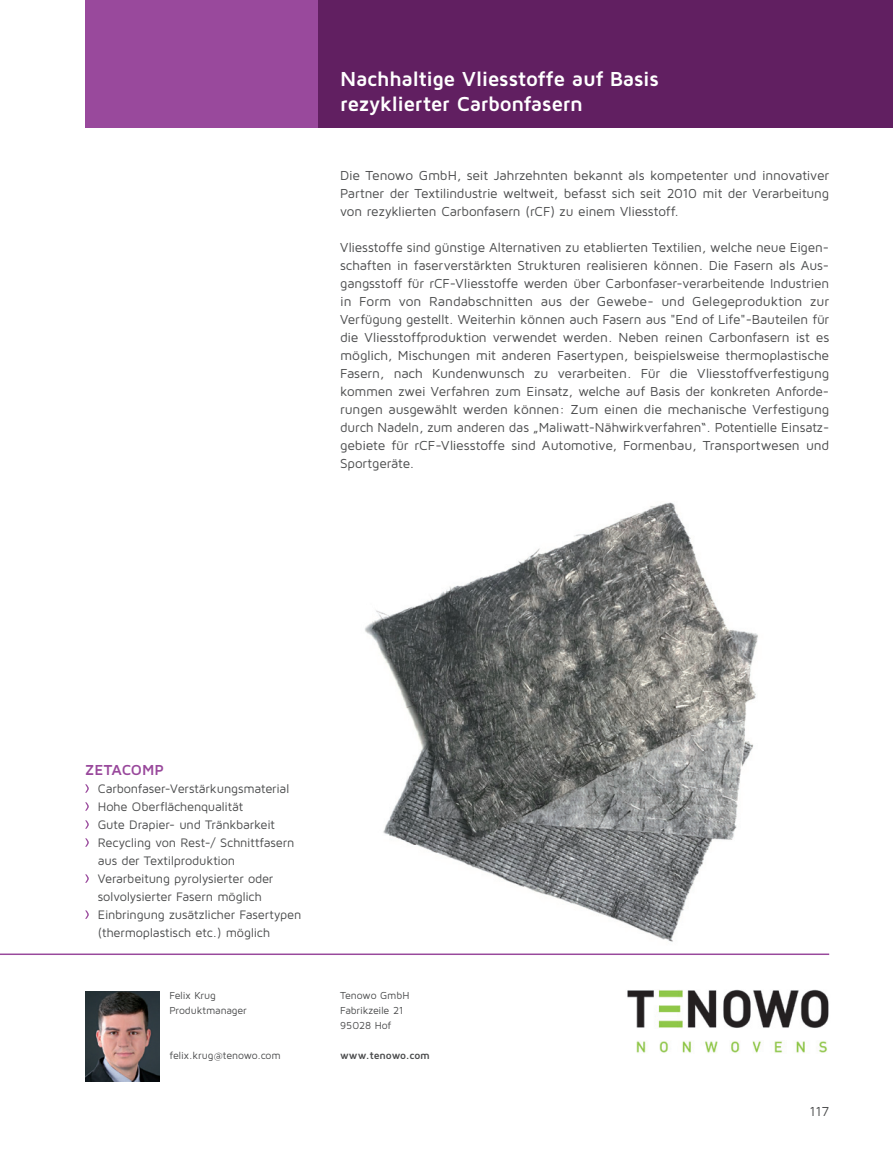
<style>
.page{position:relative;width:893px;height:1149px;background:#fff}
.page>*{position:absolute;margin:0;border:0;box-sizing:border-box;transform-origin:0 0}
.t1{font:700 21px/25.2px "Maven Pro";letter-spacing:-.015em;color:#fff}
.t2{font:700 15px "Maven Pro";letter-spacing:-.01em;color:#99499c}
.t3{font:13.5px/18px "Maven Pro";letter-spacing:-.01em;color:#4b4c4d;text-align:justify}
.t4{font:12.75px/18px "Maven Pro";letter-spacing:-.015em;color:#4b4c4d}
.t5{font:10.5px/15px "Maven Pro";letter-spacing:-.015em;color:#4b4c4d}
.t6{font:700 10.5px "Maven Pro";letter-spacing:-.01em;color:#4b4c4d}
</style>
<div class="page">
<div style="left:85px;top:0;width:235px;height:128px;background:#99499c"></div>
<div style="left:319px;top:0;width:574px;height:128px;background:#611f61"></div>
<hr style="left:0;top:953px;width:829px;height:1px;background:#99499c">
<img style="left:365px;top:502px;width:393px;height:440px">
<img style="left:85px;top:991px;width:74px;height:89px">
<svg style="left:85px;top:784px;width:4px;height:8px"></svg>
<svg style="left:85px;top:802px;width:4px;height:8px"></svg>
<svg style="left:85px;top:820px;width:4px;height:8px"></svg>
<svg style="left:85px;top:838px;width:4px;height:8px"></svg>
<svg style="left:85px;top:874px;width:4px;height:8px"></svg>
<svg style="left:85px;top:910px;width:4px;height:8px"></svg>
<img style="left:627px;top:989px;width:202px;height:63px">
<h1 class="t1" style="left:340px;top:65px;width:320px">Nachhaltige Vliesstoffe auf Basis rezyklierter Carbonfasern</h1>
<p class="t3" style="left:340px;top:166px;width:490px">Die Tenowo GmbH, seit Jahrzehnten bekannt als kompetenter und innovativer Partner der Textilindustrie weltweit, befasst sich seit 2010 mit der Verarbeitung von rezyklierten Carbonfasern (rCF) zu einem Vliesstoff.</p>
<p class="t3" style="left:340px;top:238px;width:490px">Vliesstoffe sind günstige Alternativen zu etablierten Textilien, welche neue Eigen&shy;schaften in faserverstärkten Strukturen realisieren können. Die Fasern als Aus&shy;gangsstoff für rCF-Vliesstoffe werden über Carbonfaser-verarbeitende Industrien in Form von Randabschnitten aus der Gewebe- und Gelegeproduktion zur Verfügung gestellt. Weiterhin können auch Fasern aus "End of Life"-Bauteilen für die Vliesstoffproduktion verwendet werden. Neben reinen Carbonfasern ist es möglich, Mischungen mit anderen Fasertypen, beispielsweise thermoplastische Fasern, nach Kundenwunsch zu verarbeiten. Für die Vliesstoffverfestigung kommen zwei Verfahren zum Einsatz, welche auf Basis der konkreten Anforde&shy;rungen ausgewählt werden können: Zum einen die mechanische Verfestigung durch Nadeln, zum anderen das „Maliwatt-Nähwirkverfahren“. Potentielle Einsatz&shy;gebiete für rCF-Vliesstoffe sind Automotive, Formenbau, Transportwesen und Sportgeräte.</p>
<p class="t2" style="left:85px;top:759px;width:80px">ZETACOMP</p>
<p class="t4" style="left:98px;top:778px;width:205px">Carbonfaser-Verstärkungsmaterial Hohe Oberflächenqualität<br>Gute Drapier- und Tränkbarkeit Recycling von Rest-/ Schnittfasern aus der Textilproduktion Verarbeitung pyrolysierter oder solvolysierter Fasern möglich Einbringung zusätzlicher Fasertypen (thermoplastisch etc.) möglich</p>
<p class="t5" style="left:170px;top:987px;width:79px">Felix Krug<br>Produktmanager</p>
<p class="t5" style="left:170px;top:1047px;width:113px">felix.krug@tenowo.com</p>
<p class="t5" style="left:340px;top:987px;width:71px">Tenowo GmbH<br>Fabrikzeile 21<br>95028 Hof</p>
<p class="t6" style="left:340px;top:1048px;width:91px">www.tenowo.com</p>
<p class="t3" style="left:810px;top:1101px;width:21px">117</p>
</div>
